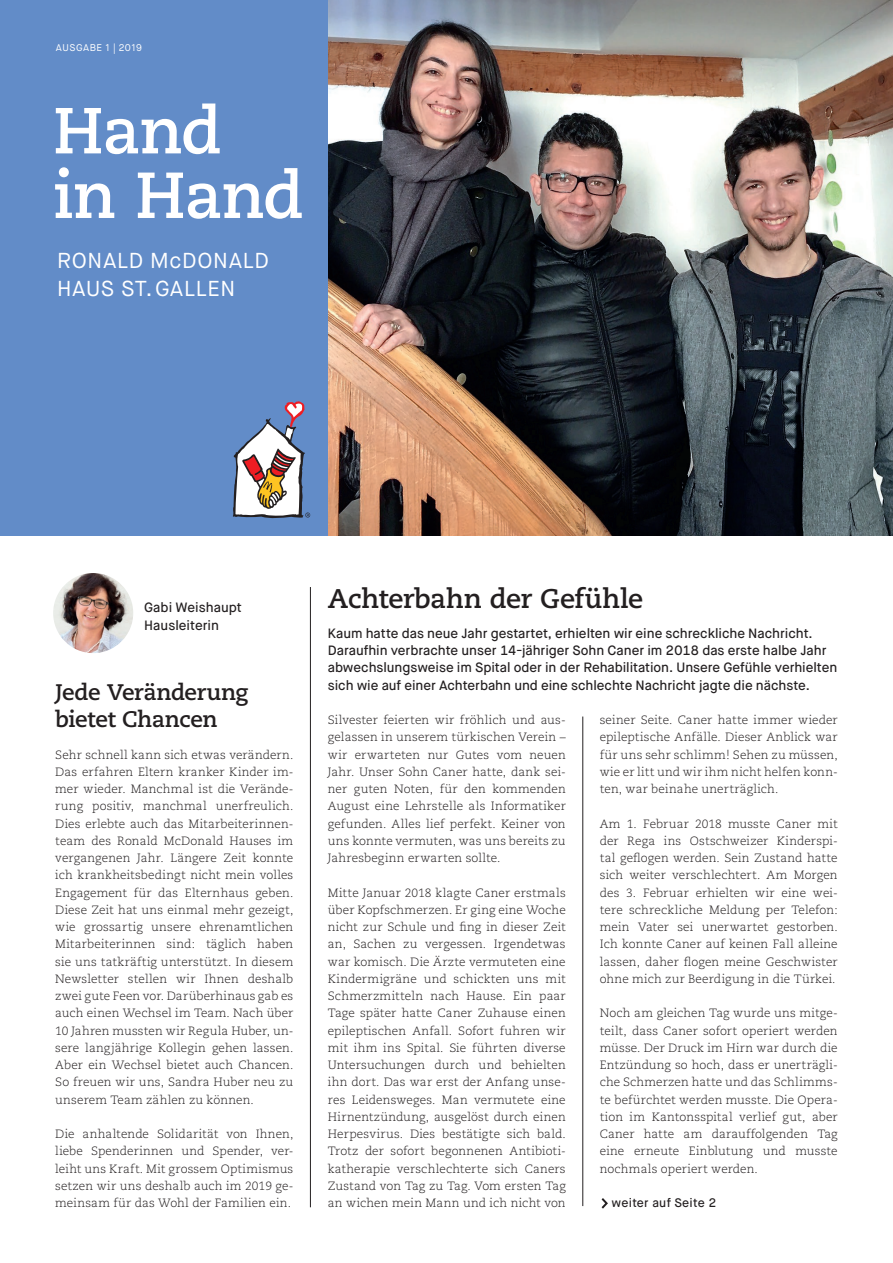
<style>
.page{position:relative;width:893px;height:1263px;background:#fff}
.page>*{position:absolute;margin:0;border:0;box-sizing:border-box;transform-origin:0 0}
.t1{font:700 64.8px/64.7px "Caecilia";letter-spacing:-.02em;color:#fff}
.t2{font:700 27px "Caecilia";letter-spacing:-.01em;color:#231f20}
.t3{font:700 22.5px/27px "Caecilia";letter-spacing:-.02em;color:#231f20}
.t4{font:21.6px/27.5px "Maison Neue";letter-spacing:.03em;color:#fff}
.t5{font:500 13.5px/17.2px "Maison Neue";letter-spacing:-.005em;color:#231f20}
.t6{font:500 12.3px "Maison Neue";letter-spacing:.02em;color:#231f20}
.t7{font:300 12px/17.2px "Caecilia";letter-spacing:.01em;color:#231f20;text-align:justify}
.t8{font:9.75px "Maison Neue";letter-spacing:.055em;color:#fff}
</style>
<div class="page">
<hr style="left:310px;top:587px;width:1px;height:620px;background:#231f20">
<svg style="left:602px;top:1198px;width:6px;height:11px"></svg>
<hr style="left:582px;top:716px;width:1px;height:490px;background:#231f20">
<img style="left:53px;top:573px;width:80px;height:80px;border-radius:40px">
<img style="left:328px;top:0;width:565px;height:535px">
<div style="left:0;top:0;width:328px;height:535px;background:#628cc8"></div>
<svg style="left:233px;top:401px;width:77px;height:117px"></svg>
<p class="t8" style="left:56px;top:42px;width:88px">AUSGABE 1 | 2019</p>
<h1 class="t1" style="left:53px;top:100px;width:252px">Hand<br>in Hand</h1>
<h3 class="t4" style="left:57px;top:247px;width:213px">RONALD McDONALD<br>HAUS ST.GALLEN</h3>
<p class="t5" style="left:144px;top:599px;width:99px">Gabi Weishaupt<br>Hausleiterin</p>
<h3 class="t3" style="left:55px;top:678px;width:195px">Jede Veränderung bietet Chancen</h3>
<p class="t7" style="left:55px;top:746px;width:240px">Sehr schnell kann sich etwas verändern.<br>Das erfahren Eltern kranker Kinder im&shy;mer wieder. Manchmal ist die Verände&shy;rung positiv, manchmal unerfreulich.<br>Dies erlebte auch das Mitarbeiterinnen&shy;team des Ronald McDonald Hauses im vergangenen Jahr. Längere Zeit konnte ich krankheitsbedingt nicht mein volles Engagement für das Elternhaus geben.<br>Diese Zeit hat uns einmal mehr gezeigt, wie grossartig unsere ehrenamtlichen Mitarbeiterinnen sind: täglich haben sie uns tatkräftig unterstützt. In diesem Newsletter stellen wir Ihnen deshalb zwei gute Feen vor. Darüberhinaus gab es auch einen Wechsel im Team. Nach über 10 Jahren mussten wir Regula Huber, un&shy;sere langjährige Kollegin gehen lassen.<br>Aber ein Wechsel bietet auch Chancen.<br>So freuen wir uns, Sandra Huber neu zu unserem Team zählen zu können.</p>
<p class="t7" style="left:55px;top:1126px;width:240px">Die anhaltende Solidarität von Ihnen, liebe Spenderinnen und Spender, ver&shy;leiht uns Kraft. Mit grossem Optimismus setzen wir uns deshalb auch im 2019 ge&shy;meinsam für das Wohl der Familien ein.</p>
<h2 class="t2" style="left:328px;top:583px;width:317px">Achterbahn der Gefühle</h2>
<p class="t5" style="left:328px;top:625px;width:511px">Kaum hatte das neue Jahr gestartet, erhielten wir eine schreckliche Nachricht.<br>Daraufhin verbrachte unser 14-jähriger Sohn Caner im 2018 das erste halbe Jahr abwechslungsweise im Spital oder in der Rehabilitation. Unsere Gefühle verhielten sich wie auf einer Achterbahn und eine schlechte Nachricht jagte die nächste.</p>
<p class="t7" style="left:328px;top:712px;width:239px">Silvester feierten wir fröhlich und aus&shy;gelassen in unserem türkischen Verein – wir erwarteten nur Gutes vom neuen Jahr. Unser Sohn Caner hatte, dank sei&shy;ner guten Noten, für den kommenden August eine Lehrstelle als Informatiker gefunden. Alles lief perfekt. Keiner von uns konnte vermuten, was uns bereits zu Jahresbeginn erwarten sollte.</p>
<p class="t7" style="left:328px;top:884px;width:239px">Mitte Januar 2018 klagte Caner erstmals über Kopfschmerzen. Er ging eine Woche nicht zur Schule und fing in dieser Zeit an, Sachen zu vergessen. Irgendetwas war komisch. Die Ärzte vermuteten eine Kindermigräne und schickten uns mit Schmerzmitteln nach Hause. Ein paar Tage später hatte Caner Zuhause einen epileptischen Anfall. Sofort fuhren wir mit ihm ins Spital. Sie führten diverse Untersuchungen durch und behielten ihn dort. Das war erst der Anfang unse&shy;res Leidensweges. Man vermutete eine Hirnentzündung, ausgelöst durch einen Herpesvirus. Dies bestätigte sich bald.<br>Trotz der sofort begonnenen Antibioti&shy;katherapie verschlechterte sich Caners Zustand von Tag zu Tag. Vom ersten Tag an wichen mein Mann und ich nicht von</p>
<p class="t7" style="left:600px;top:712px;width:239px">seiner Seite. Caner hatte immer wieder epileptische Anfälle. Dieser Anblick war für uns sehr schlimm! Sehen zu müssen, wie er litt und wir ihm nicht helfen konn&shy;ten, war beinahe unerträglich.</p>
<p class="t7" style="left:600px;top:815px;width:239px">Am 1. Februar 2018 musste Caner mit der Rega ins Ostschweizer Kinderspi&shy;tal geflogen werden. Sein Zustand hatte sich weiter verschlechtert. Am Morgen des 3. Februar erhielten wir eine wei&shy;tere schreckliche Meldung per Telefon: mein Vater sei unerwartet gestorben.<br>Ich konnte Caner auf keinen Fall alleine lassen, daher flogen meine Geschwister ohne mich zur Beerdigung in die Türkei.</p>
<p class="t7" style="left:600px;top:1005px;width:239px">Noch am gleichen Tag wurde uns mitge&shy;teilt, dass Caner sofort operiert werden müsse. Der Druck im Hirn war durch die Entzündung so hoch, dass er unerträgli&shy;che Schmerzen hatte und das Schlimms&shy;te befürchtet werden musste. Die Opera&shy;tion im Kantonsspital verlief gut, aber Caner hatte am darauffolgenden Tag eine erneute Einblutung und musste nochmals operiert werden.</p>
<p class="t6" style="left:612px;top:1195px;width:106px">weiter auf Seite 2</p>
</div>
